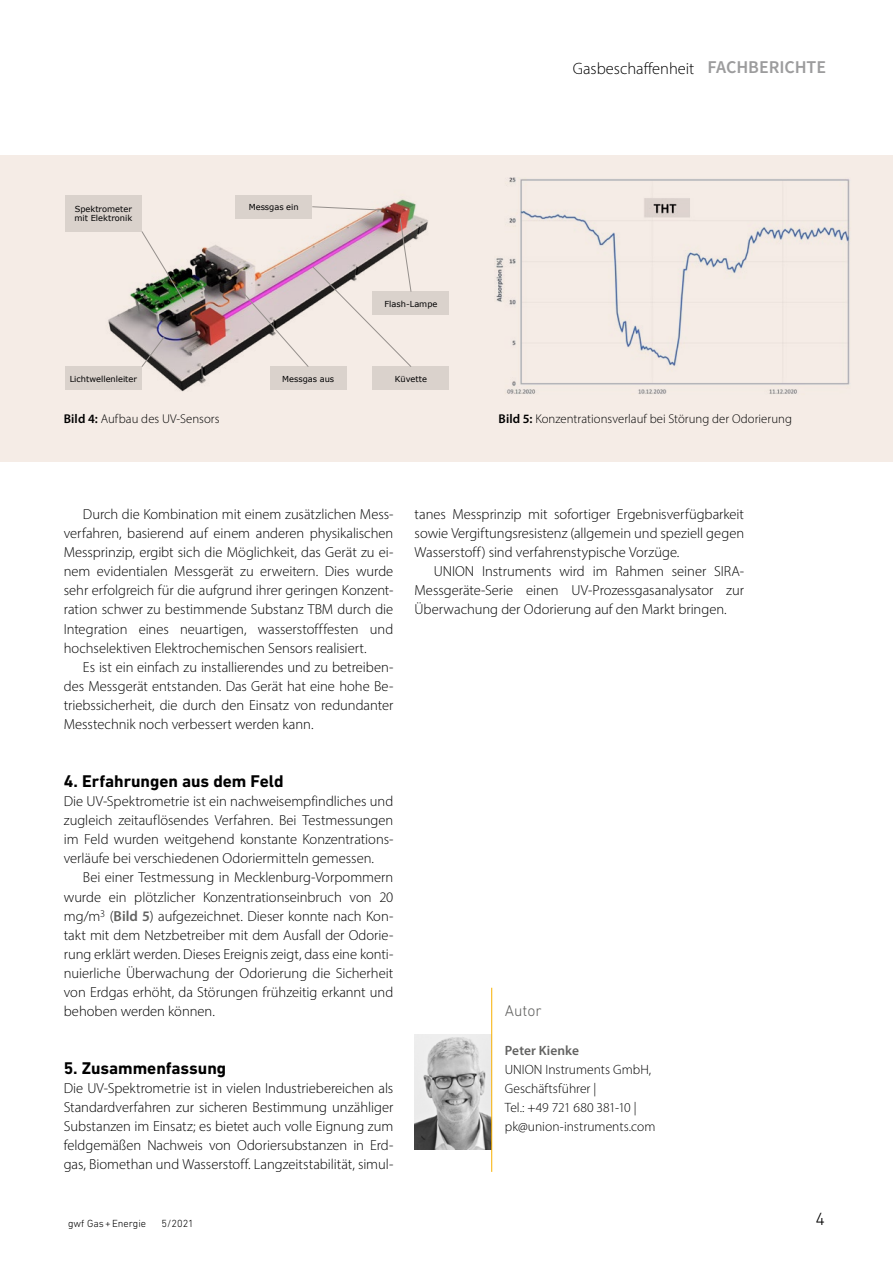
<style>
.page{position:relative;width:893px;height:1263px;background:#fff}
.page>*{position:absolute;margin:0;border:0;box-sizing:border-box;transform-origin:0 0}
.t1{font:300 18px "DIN Next LT Pro";color:#000}
.t2{font:700 17.25px "DIN Next LT Pro";letter-spacing:-.005em;color:#000}
.t3{font:300 16.5px "Myriad Pro";color:#000}
.t4{font:300 15.75px "DIN Next LT Pro";letter-spacing:-.005em;color:#626261}
.t5{font:300 14.55px/19.2px "Myriad Pro";color:#000;text-align:justify}
.t6{font:300 13.5px/19.2px "Myriad Pro";color:#000}
.t7{font:600 13.5px "Myriad Pro";letter-spacing:.005em;color:#626261}
.t8{font:300 12.75px "Myriad Pro";letter-spacing:.005em;color:#000}
.t9{font:300 10.5px "DIN Next LT Pro";color:#000}
.t10{font:8.25px/9.9px "Verdana";color:#000}
.s1{font-weight:600}
.s2{font-family:"Source Sans Pro";font-weight:600;font-size:18px;color:#9c9c9d}
.s3{font-weight:600;color:#626261}
</style>
<div class="page">
<div style="left:0;top:155px;width:893px;height:306px;background:#f5ece6"></div>
<img style="left:65px;top:199px;width:384px;height:193px">
<div style="left:235px;top:195px;width:77px;height:23px;background:#dad2cc"></div>
<div style="left:372px;top:292px;width:77px;height:23px;background:#dad2cc"></div>
<div style="left:372px;top:367px;width:77px;height:23px;background:#dad2cc"></div>
<div style="left:270px;top:367px;width:77px;height:23px;background:#dad2cc"></div>
<div style="left:65px;top:195px;width:77px;height:36px;background:#dad2cc"></div>
<div style="left:65px;top:367px;width:77px;height:23px;background:#dad2cc"></div>
<svg style="left:312px;top:206px;width:70px;height:5px"></svg>
<svg style="left:238px;top:217px;width:174px;height:151px"></svg>
<svg style="left:141px;top:336px;width:24px;height:32px"></svg>
<svg style="left:141px;top:230px;width:45px;height:73px"></svg>
<img style="left:415px;top:1034px;width:76px;height:115px">
<hr style="left:491px;top:988px;width:1px;height:184px;background:#f8b000">
<img style="left:496px;top:177px;width:354px;height:217px">
<p class="t10" style="left:74px;top:204px;width:59px">Spektrometer mit Elektronik</p>
<p class="t10" style="left:249px;top:202px;width:52px">Messgas ein</p>
<p class="t10" style="left:70px;top:374px;width:69px">Lichtwellenleiter</p>
<p class="t8" style="left:64px;top:411px;width:157px"><span class="s1">Bild 4:</span> Aufbau des UV-Sensors</p>
<p class="t10" style="left:384px;top:299px;width:54px">Flash-Lampe</p>
<p class="t10" style="left:282px;top:374px;width:54px">Messgas aus</p>
<p class="t10" style="left:395px;top:374px;width:34px">Küvette</p>
<p class="t3" style="left:573px;top:58px;width:255px">Gasbeschaffenheit <span class="s2">FACHBERICHTE</span></p>
<p class="t8" style="left:499px;top:411px;width:295px"><span class="s1">Bild 5:</span> Konzentrationsverlauf bei Störung der Odorierung</p>
<p class="t5" style="left:64px;top:504px;width:331px;text-indent:19px">Durch die Kombination mit einem zusätzlichen Mess&shy;verfahren, basierend auf einem anderen physikalischen Messprinzip, ergibt sich die Möglichkeit, das Gerät zu ei&shy;nem evidentialen Messgerät zu erweitern. Dies wurde sehr erfolgreich für die aufgrund ihrer geringen Konzent&shy;ration schwer zu bestimmende Substanz TBM durch die Integration eines neuartigen, wasserstofffesten und hochselektiven Elektrochemischen Sensors realisiert.</p>
<p class="t5" style="left:64px;top:657px;width:331px;text-indent:19px">Es ist ein einfach zu installierendes und zu betreiben&shy;des Messgerät entstanden. Das Gerät hat eine hohe Be&shy;triebssicherheit, die durch den Einsatz von redundanter Messtechnik noch verbessert werden kann.</p>
<p class="t2" style="left:64px;top:771px;width:221px">4. Erfahrungen aus dem Feld</p>
<p class="t5" style="left:64px;top:791px;width:331px">Die UV-Spektrometrie ist ein nachweisempfindliches und zugleich zeitauflösendes Verfahren. Bei Testmessungen im Feld wurden weitgehend konstante Konzentrations&shy;verläufe bei verschiedenen Odoriermitteln gemessen.</p>
<p class="t5" style="left:64px;top:868px;width:331px;text-indent:19px">Bei einer Testmessung in Mecklenburg-Vorpommern wurde ein plötzlicher Konzentrationseinbruch von 20 mg/m<sup>3</sup> (<span class="s3">Bild 5</span>) aufgezeichnet. Dieser konnte nach Kon&shy;takt mit dem Netzbetreiber mit dem Ausfall der Odorie&shy;rung erklärt werden. Dieses Ereignis zeigt, dass eine konti&shy;nuierliche Überwachung der Odorierung die Sicherheit von Erdgas erhöht, da Störungen frühzeitig erkannt und behoben werden können.</p>
<p class="t2" style="left:64px;top:1058px;width:164px">5. Zusammenfassung</p>
<p class="t5" style="left:64px;top:1078px;width:331px">Die UV-Spektrometrie ist in vielen Industriebereichen als Standardverfahren zur sicheren Bestimmung unzähliger Substanzen im Einsatz; es bietet auch volle Eignung zum feldgemäßen Nachweis von Odoriersubstanzen in Erd&shy;gas, Biomethan und Wasserstoff. Langzeitstabilität, simul-</p>
<p class="t5" style="left:415px;top:504px;width:331px">tanes Messprinzip mit sofortiger Ergebnisverfügbarkeit sowie Vergiftungsresistenz (allgemein und speziell gegen Wasserstoff) sind verfahrenstypische Vorzüge.</p>
<p class="t5" style="left:415px;top:562px;width:331px;text-indent:19px">UNION Instruments wird im Rahmen seiner SIRA-Messgeräte-Serie einen UV-Prozessgasanalysator zur Überwachung der Odorierung auf den Markt bringen.</p>
<p class="t4" style="left:505px;top:1002px;width:38px">Autor</p>
<p class="t7" style="left:505px;top:1041px;width:76px">Peter Kienke</p>
<p class="t6" style="left:505px;top:1059px;width:152px">UNION Instruments GmbH,<br>Geschäftsführer |<br>Tel.: +49 721 680 381-10 | pk@union-instruments.com</p>
<p class="t9" style="left:68px;top:1217px;width:80px">gwf Gas+Energie</p>
<p class="t9" style="left:162px;top:1217px;width:34px">5/2021</p>
<p class="t1" style="left:815px;top:1209px;width:11px">4</p>
</div>
